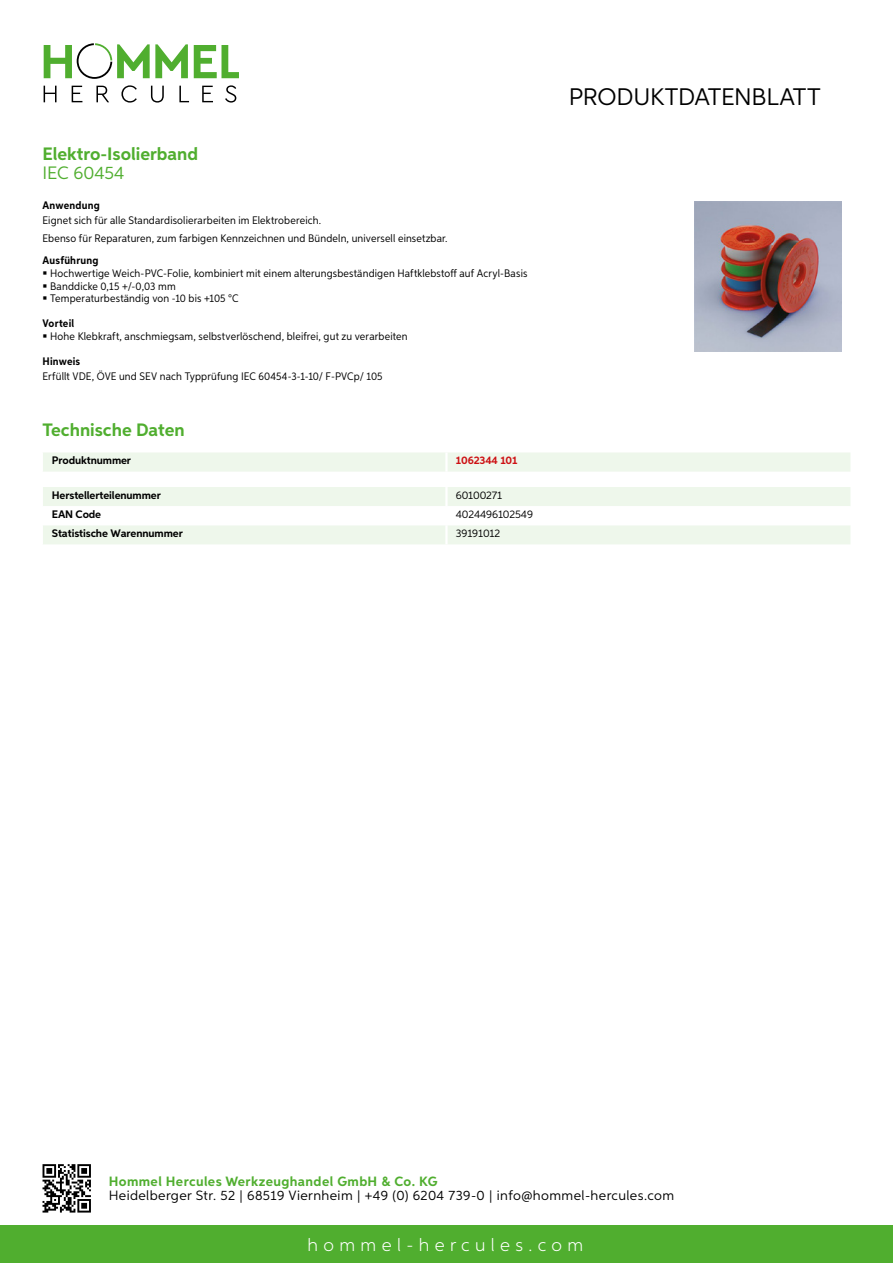
<style>
.page{position:relative;width:893px;height:1263px;background:#fff}
.page>*{position:absolute;margin:0;border:0;box-sizing:border-box;transform-origin:0 0}
.t1{font:24px "Aspira";letter-spacing:-.01em;color:#000}
.t2{font:700 18px "Aspira";color:#50ae2f}
.t3{font:300 18px "Aspira";letter-spacing:.3em;color:#fff}
.t4{font:18px "Aspira";color:#50ae2f}
.t5{font:13.5px "Aspira";letter-spacing:.03em;color:#000}
.t6{font:700 13.5px "Aspira";letter-spacing:.03em;color:#50ae2f}
.t7{font:10.95px/12.8px "Aspira Nar";letter-spacing:.015em;color:#000}
.t8{font:700 10.95px "Aspira";letter-spacing:-.01em;color:#000}
.t9{font:700 10.95px "Aspira Nar";letter-spacing:.02em;color:#000}
.t10{font:10.95px "Aspira";letter-spacing:-.01em;color:#000}
.t11{font:700 10.95px "Aspira";letter-spacing:-.01em;color:#cd1013}
</style>
<div class="page">
<div style="left:0;top:1226px;width:893px;height:37px;background:#50ae2f"></div>
<svg style="left:43px;top:1164px;width:48px;height:48px"></svg>
<svg style="left:194px;top:45px;width:45px;height:33px"></svg>
<svg style="left:44px;top:43px;width:144px;height:36px"></svg>
<svg style="left:44px;top:86px;width:13px;height:16px"></svg>
<svg style="left:72px;top:86px;width:10px;height:16px"></svg>
<svg style="left:96px;top:86px;width:13px;height:16px"></svg>
<svg style="left:121px;top:85px;width:16px;height:18px"></svg>
<svg style="left:151px;top:86px;width:13px;height:17px"></svg>
<svg style="left:179px;top:86px;width:10px;height:16px"></svg>
<svg style="left:202px;top:86px;width:11px;height:16px"></svg>
<svg style="left:225px;top:85px;width:11px;height:18px"></svg>
<div style="left:43px;top:452px;width:807px;height:20px;background:#eef7eb"></div>
<hr style="left:445px;top:452px;width:3px;height:20px;background:#fff">
<svg style="left:43px;top:487px;width:807px;height:57px"></svg>
<hr style="left:445px;top:525px;width:3px;height:19px;background:#fff">
<img style="left:694px;top:201px;width:148px;height:150px">
<h2 class="t2" style="left:43px;top:142px;width:157px">Elektro-Isolierband</h2>
<h2 class="t4" style="left:43px;top:162px;width:83px">IEC 60454</h2>
<p class="t9" style="left:43px;top:199px;width:59px">Anwendung</p>
<p class="t7" style="left:43px;top:212px;width:407px;line-height:17.5px">Eignet sich für alle Standardisolierarbeiten im Elektrobereich.<br>Ebenso für Reparaturen, zum farbigen Kennzeichnen und Bündeln, universell einsetzbar.</p>
<p class="t9" style="left:43px;top:254px;width:58px">Ausführung</p>
<p class="t7" style="left:50px;top:267px;width:479px">Hochwertige Weich-PVC-Folie, kombiniert mit einem alterungsbeständigen Haftklebstoff auf Acryl-Basis<br>Banddicke 0,15 +/-0,03 mm<br>Temperaturbeständig von -10 bis +105 °C</p>
<p class="t9" style="left:43px;top:316px;width:33px">Vorteil</p>
<p class="t7" style="left:50px;top:329px;width:359px">Hohe Klebkraft, anschmiegsam, selbstverlöschend, bleifrei, gut zu verarbeiten</p>
<p class="t9" style="left:43px;top:354px;width:39px">Hinweis</p>
<p class="t7" style="left:43px;top:370px;width:342px">Erfüllt VDE, ÖVE und SEV nach Typprüfung IEC 60454-3-1-10/ F-PVCp/ 105</p>
<h2 class="t2" style="left:43px;top:418px;width:144px">Technische Daten</h2>
<p class="t8" style="left:52px;top:454px;width:81px">Produktnummer</p>
<p class="t11" style="left:456px;top:454px;width:63px">1062344 101</p>
<p class="t8" style="left:52px;top:488px;width:111px">Herstellerteilenummer</p>
<p class="t10" style="left:456px;top:488px;width:48px">60100271</p>
<p class="t8" style="left:52px;top:508px;width:51px">EAN Code</p>
<p class="t10" style="left:456px;top:508px;width:79px">4024496102549</p>
<p class="t8" style="left:52px;top:527px;width:132px">Statistische Warennummer</p>
<p class="t10" style="left:456px;top:527px;width:46px">39191012</p>
<h1 class="t1" style="left:569px;top:82px;width:253px">Produktdatenblatt</h1>
<p class="t6" style="left:109px;top:1172px;width:330px">Hommel Hercules Werkzeughandel GmbH &amp; Co. KG</p>
<p class="t5" style="left:109px;top:1187px;width:567px">Heidelberger Str. 52 | 68519 Viernheim | +49 (0) 6204 739-0 | info@hommel-hercules.com</p>
<h2 class="t3" style="left:307px;top:1234px;width:277px">hommel-hercules.com</h2>
</div>
